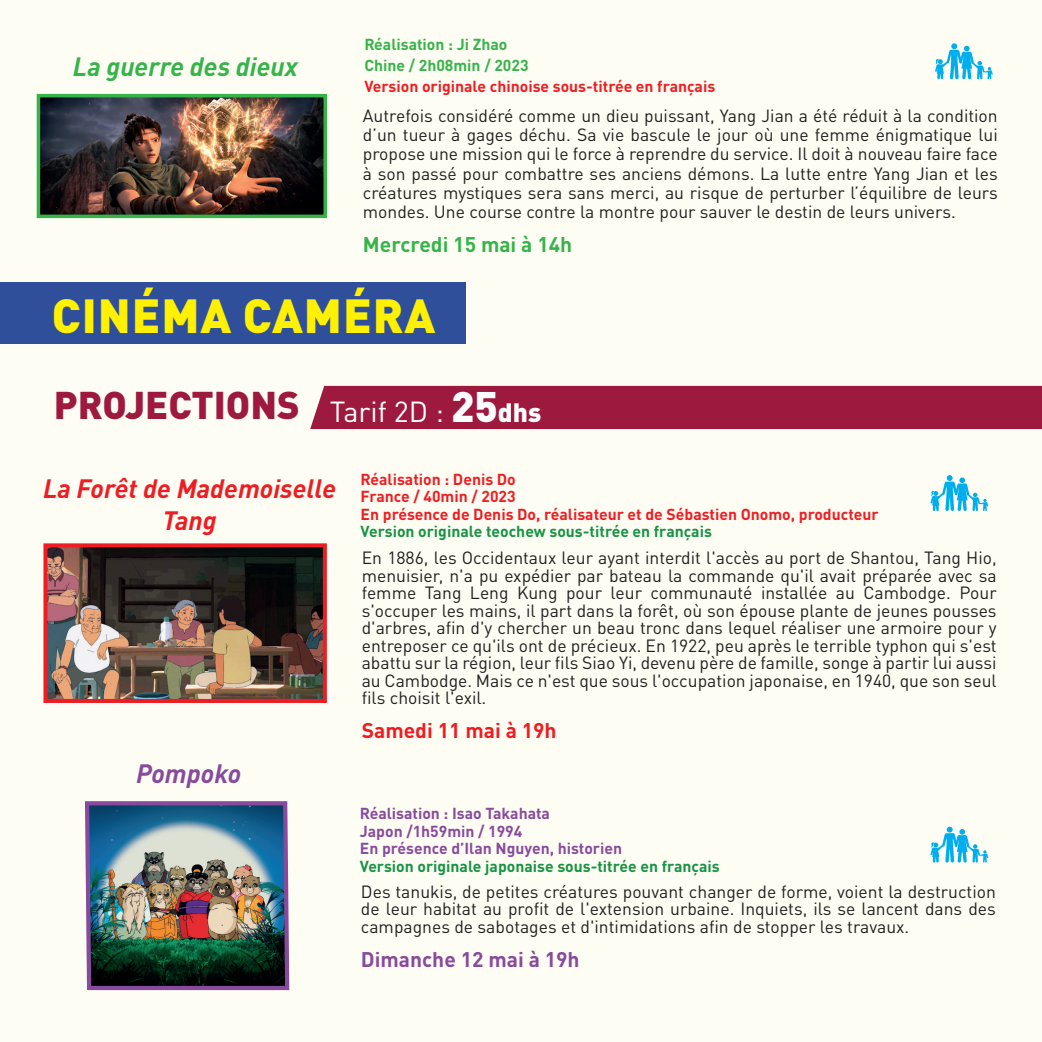
<style>
.page{position:relative;width:1042px;height:1042px;background:#fefdf3}
.page>*{position:absolute;margin:0;border:0;box-sizing:border-box;transform-origin:0 0}
.t1{font:900 47.25px "DIN Pro";letter-spacing:.02em;color:#fff101}
.t2{font:900 38.15px "DIN Pro";color:#9e193e}
.t3{font:italic 700 26.25px/31.5px "DIN Pro";color:#ee1d23;text-align:center}
.t4{font:italic 700 26.25px "DIN Pro";color:#35b44a}
.t5{font:italic 700 26.25px "DIN Pro";color:#884a9d}
.t6{font:700 21px "DIN Pro";color:#884a9d}
.t7{font:700 21px "DIN Pro";color:#35b44a}
.t8{font:700 21px "DIN Pro";color:#ee1d23}
.t9{font:17.5px/17.5px "DIN Pro";color:#231f20;text-align:justify}
.t10{font:700 15.75px/17.5px "DIN Pro";color:#ee1d23}
.t11{font:700 15.75px "DIN Pro";color:#179345}
.t12{font:700 15.75px/17.5px "DIN Pro";color:#884a9d}
.t13{font:700 15.75px/21px "DIN Pro";color:#35b44a}
.s1{font-weight:400;font-size:28.7px;color:#fff}
.s2{font-size:42.18px;color:#fff}
.s3{font-size:26.25px;color:#fff}
</style>
<div class="page">
<div style="left:0;top:282px;width:465px;height:62px;background:#2f4f9b"></div>
<div style="left:310px;top:386px;width:732px;height:43px;background:#9e193e"></div>
<svg style="left:930px;top:475px;width:58px;height:36px"></svg>
<svg style="left:930px;top:826px;width:58px;height:36px"></svg>
<svg style="left:935px;top:43px;width:58px;height:36px"></svg>
<img style="left:42px;top:99px;width:280px;height:114px">
<div style="left:37px;top:94px;width:290px;height:124px;border:4px solid #35b44a"></div>
<img style="left:48px;top:548px;width:274px;height:150px">
<div style="left:43px;top:543px;width:284px;height:160px;border:4px solid #ee1d23"></div>
<img style="left:85px;top:801px;width:205px;height:190px">
<h3 class="t4" style="left:73px;top:45px;width:226px">La guerre des dieux</h3>
<p class="t13" style="left:364px;top:32px;width:166px">Réalisation : Ji Zhao<br>Chine / 2h08min / 2023</p>
<p class="t10" style="left:364px;top:76px;width:352px">Version originale chinoise sous-titrée en français</p>
<p class="t9" style="left:363px;top:104px;width:636px;line-height:19.2px">Autrefois considéré comme un dieu puissant, Yang Jian a été réduit à la condition d’un tueur à gages déchu. Sa vie bascule le jour où une femme énigmatique lui propose une mission qui le force à reprendre du service. Il doit à nouveau faire face à son passé pour combattre ses anciens démons. La lutte entre Yang Jian et les créatures mystiques sera sans merci, au risque de perturber l’équilibre de leurs mondes. Une course contre la montre pour sauver le destin de leurs univers.</p>
<p class="t7" style="left:363px;top:227px;width:211px">Mercredi 15 mai à 14h</p>
<h1 class="t1" style="left:52px;top:276px;width:385px">CINÉMA CAMÉRA</h1>
<h2 class="t2" style="left:54px;top:372px;width:489px">PROJECTIONS <span class="s1">Tarif 2D :</span> <span class="s2">25</span><span class="s3">dhs</span></h2>
<h3 class="t3" style="left:43px;top:470px;width:295px">La Forêt de Mademoiselle<br>Tang</h3>
<h3 class="t5" style="left:136px;top:752px;width:107px">Pompoko</h3>
<p class="t10" style="left:361px;top:468px;width:519px">Réalisation : Denis Do<br>France / 40min / 2023<br>En présence de Denis Do, réalisateur et de Sébastien Onomo, producteur</p>
<p class="t11" style="left:361px;top:518px;width:353px">Version originale teochew sous-titrée en français</p>
<p class="t9" style="left:362px;top:547px;width:636px">En 1886, les Occidentaux leur ayant interdit l'accès au port de Shantou, Tang Hio, menuisier, n'a pu expédier par bateau la commande qu'il avait préparée avec sa femme Tang Leng Kung pour leur communauté installée au Cambodge. Pour s'occuper les mains, il part dans la forêt, où son épouse plante de jeunes pousses d'arbres, afin d'y chercher un beau tronc dans lequel réaliser une armoire pour y entreposer ce qu'ils ont de précieux. En 1922, peu après le terrible typhon qui s'est abattu sur la région, leur fils Siao Yi, devenu père de famille, songe à partir lui aussi au Cambodge. Mais ce n'est que sous l'occupation japonaise, en 1940, que son seul fils choisit l'exil.</p>
<p class="t8" style="left:362px;top:713px;width:196px">Samedi 11 mai à 19h</p>
<p class="t12" style="left:360px;top:803px;width:264px">Réalisation : Isao Takahata<br>Japon /1h59min / 1994<br>En présence d’Ilan Nguyen, historien</p>
<p class="t11" style="left:360px;top:853px;width:361px">Version originale japonaise sous-titrée en français</p>
<p class="t9" style="left:361px;top:881px;width:636px">Des tanukis, de petites créatures pouvant changer de forme, voient la destruction de leur habitat au profit de l'extension urbaine. Inquiets, ils se lancent dans des campagnes de sabotages et d'intimidations afin de stopper les travaux.</p>
<p class="t6" style="left:361px;top:941px;width:220px">Dimanche 12 mai à 19h</p>
</div>
